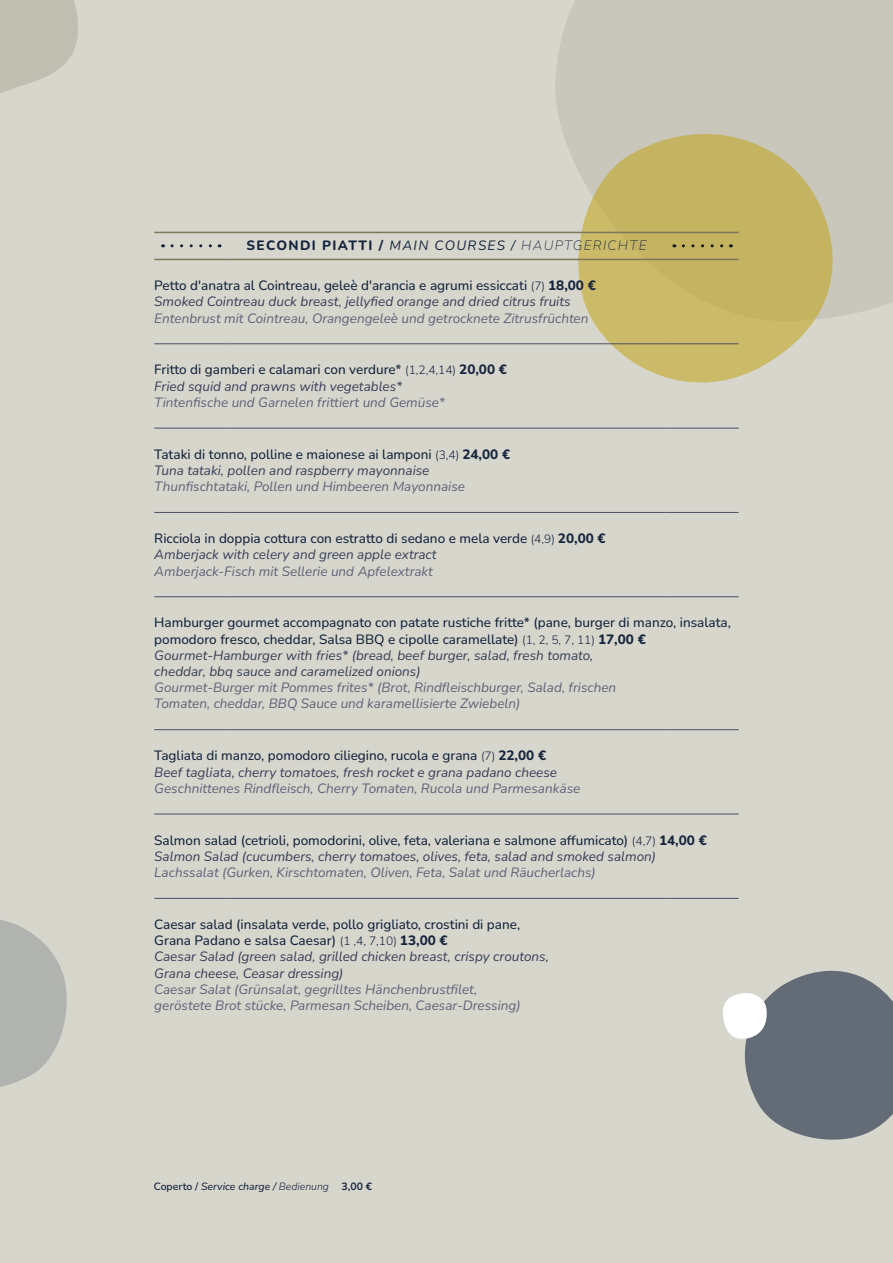
<style>
.page{position:relative;width:893px;height:1263px;background:#d7d6cd}
.page>*{position:absolute;margin:0;border:0;box-sizing:border-box;transform-origin:0 0}
.piatti{font:italic 13.5px/16.2px "Nunito";color:#606178}
.piatti-2{font:500 13.5px/16.2px "Nunito";color:#16253d}
.portata{font:800 13.5px "Nunito";letter-spacing:.1em;color:#16253d}
.t1{font:italic 500 10.5px "Nunito";color:#16253d}
.s1{font-weight:400;font-style:italic}
.s2{font-weight:200;font-style:italic}
.s3{font-weight:500;font-style:normal;color:#16253d}
.s4{font-weight:300;font-style:normal;font-size:12px;color:#16253d}
.s5{font-weight:800;font-style:normal;color:#16253d}
.s6{color:#373e57}
.s7{font-weight:300;font-size:12px}
.s8{font-weight:800}
.s9{font-weight:400;font-style:italic;color:#373e57}
.s10{font-weight:400;font-style:italic;color:#606178}
.s11{font-weight:600;font-style:normal}
.s12{font-weight:300}
.s13{font-weight:700;font-style:normal}
</style>
<div class="page">
<svg style="left:0;top:919px;width:67px;height:168px"></svg>
<svg style="left:0;top:0;width:78px;height:94px"></svg>
<svg style="left:723px;top:970px;width:170px;height:170px"></svg>
<svg style="left:552px;top:0;width:341px;height:317px;background:#cac8bc"></svg>
<svg style="left:577px;top:132px;width:257px;height:251px;background:#c8bb79"></svg>
<hr style="left:154px;top:232px;width:73px;height:1px;background:#7c7759">
<hr style="left:666px;top:232px;width:73px;height:1px;background:#7c7759">
<hr style="left:227px;top:232px;width:439px;height:1px;background:#7c7759">
<hr style="left:154px;top:259px;width:73px;height:1px;background:#7c7759">
<hr style="left:227px;top:259px;width:439px;height:1px;background:#7c7759">
<hr style="left:666px;top:259px;width:73px;height:1px;background:#7c7759">
<hr style="left:154px;top:343px;width:73px;height:1px;background:#4b4f67">
<hr style="left:227px;top:343px;width:439px;height:1px;background:#4b4f67">
<hr style="left:666px;top:343px;width:73px;height:1px;background:#4b4f67">
<hr style="left:154px;top:428px;width:73px;height:1px;background:#4b4f67">
<hr style="left:227px;top:428px;width:439px;height:1px;background:#4b4f67">
<hr style="left:666px;top:428px;width:73px;height:1px;background:#4b4f67">
<hr style="left:154px;top:512px;width:73px;height:1px;background:#4b4f67">
<hr style="left:227px;top:512px;width:439px;height:1px;background:#4b4f67">
<hr style="left:666px;top:512px;width:73px;height:1px;background:#4b4f67">
<hr style="left:154px;top:596px;width:73px;height:1px;background:#4b4f67">
<hr style="left:227px;top:596px;width:439px;height:1px;background:#4b4f67">
<hr style="left:666px;top:596px;width:73px;height:1px;background:#4b4f67">
<hr style="left:154px;top:729px;width:73px;height:1px;background:#4b4f67">
<hr style="left:227px;top:729px;width:439px;height:1px;background:#4b4f67">
<hr style="left:666px;top:729px;width:73px;height:1px;background:#4b4f67">
<hr style="left:154px;top:814px;width:73px;height:1px;background:#4b4f67">
<hr style="left:227px;top:814px;width:439px;height:1px;background:#4b4f67">
<hr style="left:666px;top:814px;width:73px;height:1px;background:#4b4f67">
<hr style="left:154px;top:898px;width:73px;height:1px;background:#4b4f67">
<hr style="left:227px;top:898px;width:439px;height:1px;background:#4b4f67">
<hr style="left:666px;top:898px;width:73px;height:1px;background:#4b4f67">
<svg style="left:172px;top:244px;width:48px;height:3px"></svg>
<svg style="left:683px;top:244px;width:48px;height:3px"></svg>
<p class="portata" style="left:247px;top:236px;width:401px">SECONDI PIATTI / <span class="s1">MAIN COURSES /</span> <span class="s2">HAUPTGERICHTE</span></p>
<p class="piatti" style="left:154px;top:277px;width:443px"><span class="s3">Petto d'anatra al Cointreau, geleè d'arancia e agrumi essiccati</span> <span class="s4">(7)</span> <span class="s5">18,00 €<br></span><span class="s6">Smoked Cointreau duck breast, jellyfied orange and dried citrus fruits<br></span>Entenbrust mit Cointreau, Orangengeleè und getrocknete Zitrusfrüchten</p>
<p class="piatti" style="left:154px;top:361px;width:354px"><span class="s3">Fritto di gamberi e calamari con verdure*</span> <span class="s4">(1,2,4,14)</span> <span class="s5">20,00 €<br></span><span class="s6">Fried squid and prawns with vegetables*<br></span>Tintenfische und Garnelen frittiert und Gemüse*</p>
<p class="piatti" style="left:154px;top:445px;width:357px"><span class="s3">Tataki di tonno, polline e maionese ai lamponi</span> <span class="s4">(3,4)</span> <span class="s5">24,00 €<br></span><span class="s6">Tuna tataki, pollen and raspberry mayonnaise<br></span>Thunfischtataki, Pollen und Himbeeren Mayonnaise</p>
<p class="piatti-2" style="left:154px;top:530px;width:453px">Ricciola in doppia cottura con estratto di sedano e mela verde <span class="s7">(4,9)</span> <span class="s8">20,00 €<br></span><span class="s9">Amberjack with celery and green apple extract<br></span><span class="s10">Amberjack-Fisch mit Sellerie und Apfelextrakt</span></p>
<p class="piatti-2" style="left:154px;top:614px;width:578px">Hamburger gourmet accompagnato con patate rustiche fritte* (pane, burger di manzo, insalata, pomodoro fresco, cheddar, Salsa BBQ e cipolle caramellate) <span class="s7">(1, 2, 5, 7, 11)</span> <span class="s8">17,00 € </span><span class="s9">Gourmet-Hamburger with fries* (bread, beef burger, salad, fresh tomato,<br>cheddar, bbq sauce and caramelized onions)<br></span><span class="s10">Gourmet-Burger mit Pommes frites* (Brot, Rindfleischburger, Salad, frischen<br>Tomaten, cheddar, BBQ Sauce und karamellisierte Zwiebeln)</span></p>
<p class="piatti" style="left:154px;top:747px;width:428px"><span class="s3">Tagliata di manzo, pomodoro ciliegino, rucola e grana</span> <span class="s4">(7)</span> <span class="s5">22,00 €<br></span><span class="s6">Beef tagliata, cherry tomatoes, fresh rocket e grana padano cheese<br></span>Geschnittenes Rindfleisch, Cherry Tomaten, Rucola und Parmesankӓse</p>
<p class="piatti-2" style="left:154px;top:831px;width:554px">Salmon salad (cetrioli, pomodorini, olive, feta, valeriana e salmone affumicato) <span class="s7">(4,7)</span> <span class="s8">14,00 €<br></span><span class="s9">Salmon Salad (cucumbers, cherry tomatoes, olives, feta, salad and smoked salmon)<br></span><span class="s10">Lachssalat (Gurken, Kirschtomaten, Oliven, Feta, Salat und Räucherlachs)</span></p>
<p class="piatti" style="left:154px;top:916px;width:396px"><span class="s3">Caesar salad (insalata verde, pollo grigliato, crostini di pane, Grana Padano e salsa Caesar)</span> <span class="s4">(1 ,4, 7,10)</span> <span class="s5">13,00 €<br></span><span class="s6">Caesar Salad (green salad, grilled chicken breast, crispy croutons, Grana cheese, Ceasar dressing)<br></span>Caesar Salat (Grünsalat, gegrilltes Hänchenbrustfilet,<br>geröstete Brot stücke, Parmesan Scheiben, Caesar-Dressing)</p>
<p class="t1" style="left:154px;top:1178px;width:220px"><span class="s11">Coperto /</span> Service charge / <span class="s12">Bedienung</span> <span class="s13">3,00 €</span></p>
</div>
